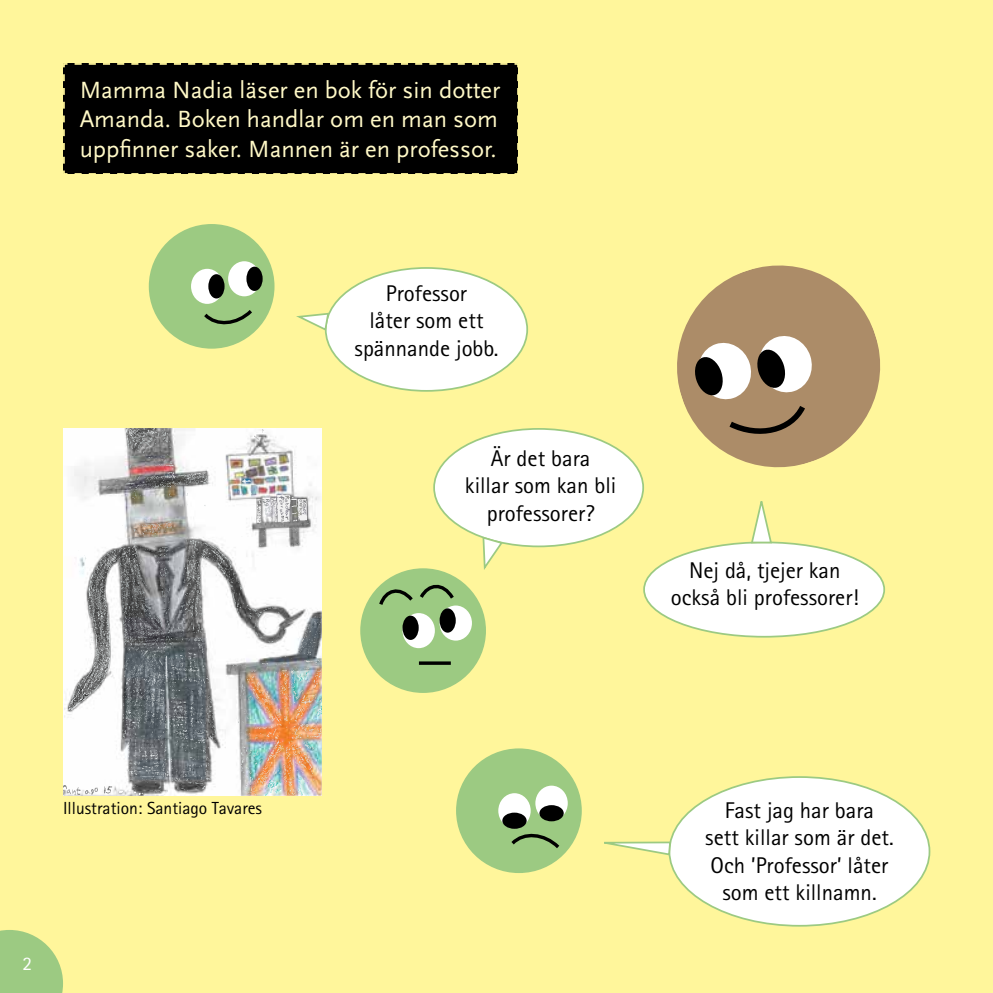
<style>
.page{position:relative;width:993px;height:993px;background:#fff}
.page>*{position:absolute;margin:0;border:0;box-sizing:border-box;transform-origin:0 0}
.t1{font:24.5px/29.4px "Scala Sans Pro";color:#fff9c7;text-align:justify}
.t2{font:22.75px/27.3px "Agfa Rotis Sans Serif";color:#000;text-align:center}
.t3{font:19.25px "Agfa Rotis Sans Serif";color:#fff}
.t4{font:17.5px "Agfa Rotis Sans Serif";color:#000}
</style>
<div class="page">
<div style="left:0;top:0;width:992px;height:992px;background:#fff69b"></div>
<svg style="left:0;top:929px;width:63px;height:63px;background:#acd186"></svg>
<div style="left:325px;top:268px;width:202px;height:123px;background:#fff;border-radius:50%"></div>
<div style="left:434px;top:429px;width:209px;height:117px;background:#fff;border-radius:50%"></div>
<div style="left:62px;top:62px;width:457px;height:114px;background:#000"></div>
<div style="left:149px;top:224px;width:125px;height:124px;background:#9cca82;border-radius:50%"></div>
<div style="left:228px;top:261px;width:32px;height:35px;background:#fff;border-radius:50%"></div>
<div style="left:191px;top:269px;width:32px;height:35px;background:#fff;border-radius:50%"></div>
<div style="left:246px;top:266px;width:16px;height:25px;background:#000;border-radius:50%"></div>
<div style="left:208px;top:274px;width:16px;height:24px;background:#000;border-radius:50%"></div>
<svg style="left:204px;top:310px;width:48px;height:15px"></svg>
<svg style="left:297px;top:311px;width:33px;height:21px"></svg>
<svg style="left:481px;top:535px;width:23px;height:34px"></svg>
<div style="left:644px;top:542px;width:239px;height:94px;background:#fff;border-radius:50%"></div>
<div style="left:669px;top:776px;width:260px;height:149px;background:#fff;border-radius:50%"></div>
<svg style="left:602px;top:840px;width:69px;height:16px"></svg>
<div style="left:456px;top:748px;width:125px;height:124px;background:#9cca82;border-radius:50%"></div>
<div style="left:535px;top:785px;width:32px;height:35px;background:#fff;border-radius:50%"></div>
<div style="left:498px;top:793px;width:32px;height:35px;background:#fff;border-radius:50%"></div>
<div style="left:539px;top:804px;width:24px;height:17px;background:#000;border-radius:50%"></div>
<div style="left:502px;top:812px;width:24px;height:16px;background:#000;border-radius:50%"></div>
<svg style="left:511px;top:833px;width:49px;height:15px"></svg>
<svg style="left:664px;top:253px;width:228px;height:226px;background:#d5c081"></svg>
<svg style="left:692px;top:332px;width:122px;height:106px"></svg>
<svg style="left:749px;top:499px;width:23px;height:45px"></svg>
<div style="left:360px;top:568px;width:126px;height:124px;background:#9cca82;border-radius:50%"></div>
<div style="left:439px;top:605px;width:33px;height:35px;background:#fff;border-radius:50%"></div>
<div style="left:402px;top:613px;width:33px;height:35px;background:#fff;border-radius:50%"></div>
<div style="left:439px;top:608px;width:16px;height:24px;background:#000;border-radius:50%"></div>
<div style="left:402px;top:615px;width:16px;height:24px;background:#000;border-radius:50%"></div>
<hr style="left:419px;top:661px;width:31px;height:3px;background:#000">
<svg style="left:376px;top:581px;width:81px;height:27px"></svg>
<img style="left:63px;top:428px;width:177px;height:367px">
<img style="left:70px;top:428px;width:251px;height:366px">
<img style="left:111px;top:597px;width:63px;height:113px">
<img style="left:252px;top:491px;width:55px;height:32px">
<img style="left:248px;top:670px;width:26px;height:70px">
<img style="left:121px;top:643px;width:95px;height:146px">
<img style="left:67px;top:616px;width:44px;height:95px">
<img style="left:90px;top:597px;width:23px;height:96px">
<img style="left:179px;top:536px;width:63px;height:58px">
<img style="left:274px;top:639px;width:47px;height:101px">
<img style="left:90px;top:514px;width:87px;height:83px">
<img style="left:240px;top:740px;width:81px;height:55px">
<img style="left:127px;top:428px;width:33px;height:18px">
<img style="left:77px;top:550px;width:34px;height:100px">
<img style="left:129px;top:741px;width:55px;height:47px">
<img style="left:63px;top:785px;width:34px;height:10px">
<img style="left:128px;top:762px;width:44px;height:18px">
<img style="left:166px;top:465px;width:40px;height:18px">
<img style="left:172px;top:473px;width:35px;height:38px">
<img style="left:251px;top:762px;width:22px;height:32px">
<img style="left:123px;top:703px;width:35px;height:28px">
<img style="left:266px;top:716px;width:15px;height:29px">
<svg style="left:269px;top:777px;width:12px;height:3px"></svg>
<img style="left:308px;top:704px;width:13px;height:14px">
<img style="left:262px;top:499px;width:24px;height:28px">
<svg style="left:104px;top:785px;width:9px;height:7px"></svg>
<img style="left:167px;top:706px;width:26px;height:17px">
<img style="left:265px;top:780px;width:16px;height:15px">
<img style="left:242px;top:479px;width:9px;height:16px">
<img style="left:289px;top:674px;width:16px;height:22px">
<img style="left:276px;top:643px;width:41px;height:16px">
<img style="left:298px;top:777px;width:12px;height:18px">
<img style="left:247px;top:603px;width:27px;height:14px">
<svg style="left:298px;top:782px;width:7px;height:12px"></svg>
<img style="left:238px;top:717px;width:11px;height:32px">
<img style="left:178px;top:601px;width:17px;height:10px">
<svg style="left:297px;top:671px;width:12px;height:13px"></svg>
<img style="left:239px;top:684px;width:9px;height:16px">
<img style="left:254px;top:429px;width:10px;height:18px">
<img style="left:134px;top:787px;width:14px;height:8px">
<svg style="left:120px;top:789px;width:4px;height:5px"></svg>
<img style="left:299px;top:685px;width:22px;height:19px">
<img style="left:242px;top:774px;width:9px;height:16px">
<img style="left:241px;top:760px;width:7px;height:17px">
<img style="left:246px;top:753px;width:18px;height:10px">
<img style="left:294px;top:761px;width:13px;height:21px">
<p class="t1" style="left:80px;top:75px;width:422px">Mamma Nadia läser en bok för sin dotter Amanda. Boken handlar om en man som uppfinner saker. Mannen är en professor.</p>
<p class="t2" style="left:354px;top:279px;width:145px">Professor<br>låter som ett spännande jobb.</p>
<p class="t2" style="left:465px;top:444px;width:153px">Är det bara<br>killar som kan bli professorer?</p>
<p class="t2" style="left:670px;top:556px;width:189px">Nej då, tjejer kan också bli professorer!</p>
<p class="t4" style="left:63px;top:797px;width:200px">Illustration: Santiago Tavares</p>
<p class="t3" style="left:22px;top:952px;width:11px">2</p>
<p class="t2" style="left:705px;top:796px;width:190px">Fast jag har bara sett killar som är det.<br>Och ’Professor’ låter som ett killnamn.</p>
</div>
